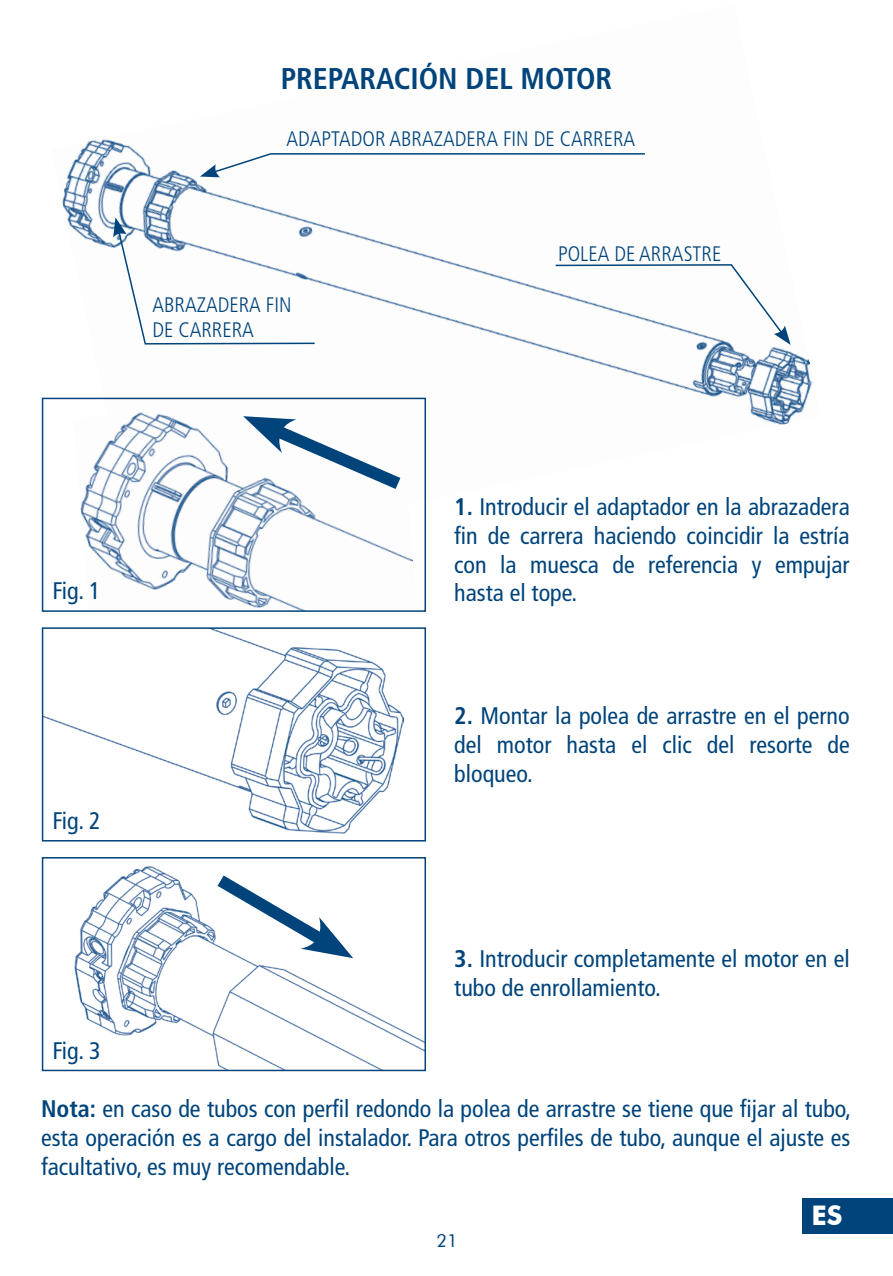
<style>
.page{position:relative;width:893px;height:1276px;background:#fff}
.page>*{position:absolute;margin:0;border:0;box-sizing:border-box;transform-origin:0 0}
.t1{font:700 condensed 30px "Frutiger LT Std";color:#00447b}
.t2{font:700 27px "Futura BT";color:#fff}
.t3{font:condensed 24px/28.8px "Frutiger LT Std";color:#00447b;text-align:justify}
.t4{font:300 condensed 21px "Frutiger LT Std";color:#00447b}
.t5{font:18px "Futura BT";color:#00447b}
.s1{font-weight:700}
</style>
<div class="page">
<img style="left:51px;top:138px;width:763px;height:287px">
<svg style="left:200px;top:152px;width:446px;height:25px"></svg>
<svg style="left:554px;top:263px;width:237px;height:82px"></svg>
<svg style="left:113px;top:217px;width:203px;height:128px"></svg>
<img style="left:73px;top:401px;width:344px;height:208px">
<div style="left:42px;top:398px;width:384px;height:214px;border:2px solid #00447b"></div>
<img style="left:45px;top:630px;width:358px;height:203px">
<div style="left:42px;top:627px;width:384px;height:214px;border:2px solid #00447b"></div>
<img style="left:74px;top:866px;width:349px;height:202px">
<div style="left:42px;top:857px;width:384px;height:214px;border:2px solid #00447b"></div>
<svg style="left:243px;top:412px;width:171px;height:87px"></svg>
<svg style="left:204px;top:866px;width:149px;height:93px"></svg>
<div style="left:802px;top:1198px;width:91px;height:35px;background:#00447b"></div>
<p class="t1" style="left:281px;top:61px;width:333px">PREPARACIÓN DEL MOTOR</p>
<p class="t4" style="left:286px;top:127px;width:350px">ADAPTADOR ABRAZADERA FIN DE CARRERA</p>
<p class="t4" style="left:152px;top:293px;width:141px">ABRAZADERA FIN</p>
<p class="t4" style="left:152px;top:318px;width:103px">DE CARRERA</p>
<p class="t3" style="left:52px;top:577px;width:50px">Fig. 1</p>
<p class="t3" style="left:52px;top:806px;width:50px">Fig. 2</p>
<p class="t3" style="left:52px;top:1036px;width:50px">Fig. 3</p>
<p class="t4" style="left:558px;top:242px;width:165px">POLEA DE ARRASTRE</p>
<p class="t3" style="left:454px;top:492px;width:397px"><span class="s1">1.</span> Introducir el adaptador en la abrazadera fin de carrera haciendo coincidir la estría con la muesca de referencia y empujar hasta el tope.</p>
<p class="t3" style="left:454px;top:701px;width:397px"><span class="s1">2.</span> Montar la polea de arrastre en el perno del motor hasta el clic del resorte de bloqueo.</p>
<p class="t3" style="left:454px;top:944px;width:397px"><span class="s1">3.</span> Introducir completamente el motor en el tubo de enrollamiento.</p>
<p class="t3" style="left:41px;top:1095px;width:812px"><span class="s1">Nota:</span> en caso de tubos con perfil redondo la polea de arrastre se tiene que fijar al tubo, esta operación es a cargo del instalador. Para otros perfiles de tubo, aunque el ajuste es facultativo, es muy recomendable.</p>
<p class="t5" style="left:437px;top:1229px;width:23px">21</p>
<p class="t2" style="left:812px;top:1199px;width:32px">ES</p>
</div>
